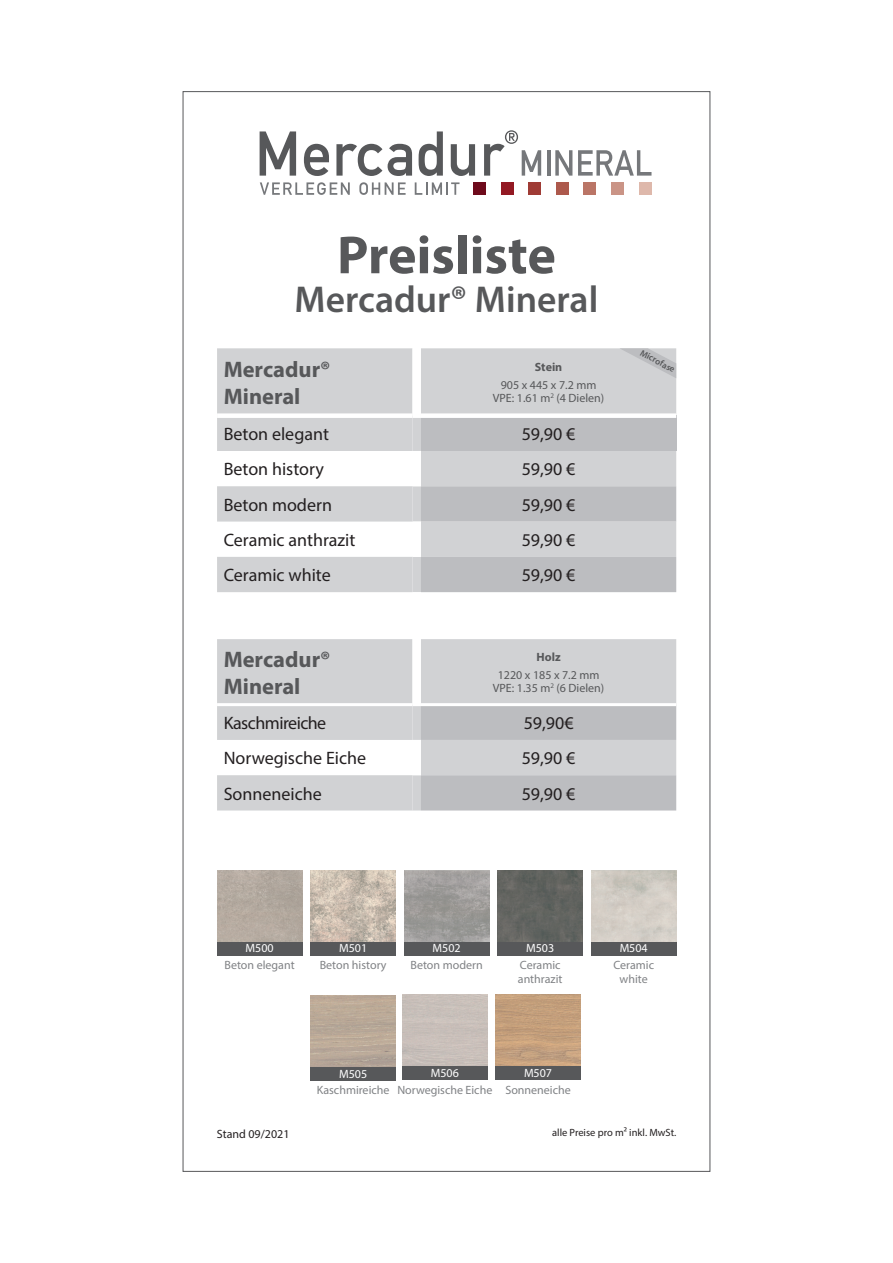
<style>
.page{position:relative;width:893px;height:1263px;background:#fff}
.page>*{position:absolute;margin:0;border:0;box-sizing:border-box;transform-origin:0 0}
.t1{font:700 54px "Myriad Pro";color:#57585a}
.t2{font:600 37.5px "Myriad Pro";color:#57585a}
.t3{font:700 22.5px/27px "Myriad Pro";color:#57585a}
.t4{font:18px "Myriad Pro";color:#231f20}
.t5{font:18px "Myriad Pro";letter-spacing:-.03em;color:#231f20}
.t6{font:12px/14.4px "Myriad Pro";color:#808285}
.t7{font:12px/13.5px "Myriad Pro";color:#57585a;text-align:center}
.t8{font:12px "Myriad Pro";color:#fff}
.t9{font:12px "Myriad Pro";color:#231f20}
.t10{font:700 12px "Myriad Pro";color:#57585a}
.t11{font:10.5px "Myriad Pro";color:#231f20}
.t12{font:600 9px "Myriad Pro";color:#57585a}
</style>
<div class="page">
<div style="left:421px;top:348px;width:255px;height:65px;background:#d1d2d4"></div>
<div style="left:217px;top:348px;width:196px;height:65px;background:#d1d2d4"></div>
<svg style="left:217px;top:418px;width:459px;height:392px;fill:#d1d2d4"></svg>
<div style="left:421px;top:416px;width:255px;height:35px;background:#bcbdc0"></div>
<svg style="left:421px;top:486px;width:255px;height:324px;background:#cecfd1"></svg>
<div style="left:421px;top:413px;width:255px;height:5px;background:#fff"></div>
<hr style="left:217px;top:703px;width:195px;height:3px;background:#fff">
<svg style="left:412px;top:592px;width:9px;height:114px"></svg>
<hr style="left:421px;top:703px;width:255px;height:3px;background:#fff">
<svg style="left:260px;top:131px;width:36px;height:45px"></svg>
<svg style="left:304px;top:144px;width:25px;height:32px"></svg>
<svg style="left:336px;top:144px;width:46px;height:32px"></svg>
<svg style="left:388px;top:144px;width:24px;height:32px"></svg>
<svg style="left:419px;top:131px;width:24px;height:45px"></svg>
<svg style="left:451px;top:144px;width:24px;height:32px"></svg>
<svg style="left:484px;top:130px;width:57px;height:46px"></svg>
<hr style="left:547px;top:150px;width:3px;height:26px;background:#76787b">
<svg style="left:555px;top:150px;width:17px;height:26px"></svg>
<svg style="left:578px;top:150px;width:73px;height:26px"></svg>
<svg style="left:260px;top:182px;width:90px;height:13px"></svg>
<svg style="left:359px;top:182px;width:47px;height:13px"></svg>
<svg style="left:415px;top:182px;width:44px;height:13px"></svg>
<div style="left:639px;top:182px;width:12px;height:13px;background:#deb8ab"></div>
<div style="left:611px;top:182px;width:13px;height:13px;background:#ca9486"></div>
<div style="left:584px;top:182px;width:12px;height:13px;background:#ba7566"></div>
<div style="left:556px;top:182px;width:12px;height:13px;background:#ad594c"></div>
<div style="left:528px;top:182px;width:13px;height:13px;background:#9f3b35"></div>
<div style="left:501px;top:182px;width:12px;height:13px;background:#931923"></div>
<div style="left:473px;top:182px;width:13px;height:13px;background:#6e0a1b"></div>
<img style="left:217px;top:870px;width:85px;height:72px">
<img style="left:311px;top:870px;width:85px;height:72px">
<img style="left:404px;top:870px;width:85px;height:72px">
<img style="left:498px;top:870px;width:85px;height:72px">
<div style="left:217px;top:942px;width:85px;height:13px;background:#57585a"></div>
<svg style="left:619px;top:348px;width:57px;height:30px;background:#c9cacc"></svg>
<div style="left:311px;top:942px;width:85px;height:13px;background:#57585a"></div>
<div style="left:404px;top:942px;width:85px;height:13px;background:#57585a"></div>
<div style="left:498px;top:942px;width:85px;height:13px;background:#57585a"></div>
<div style="left:591px;top:942px;width:85px;height:13px;background:#57585a"></div>
<div style="left:311px;top:1067px;width:85px;height:14px;background:#57585a"></div>
<div style="left:402px;top:1066px;width:85px;height:13px;background:#57585a"></div>
<div style="left:496px;top:1066px;width:85px;height:13px;background:#57585a"></div>
<h1 class="t1" style="left:337px;top:220px;width:220px">Preisliste</h1>
<h2 class="t2" style="left:295px;top:276px;width:305px">Mercadur® Mineral</h2>
<p class="t3" style="left:224px;top:355px;width:108px">Mercadur®<br>Mineral</p>
<p class="t10" style="left:535px;top:359px;width:29px">Stein</p>
<p class="t7" style="left:493px;top:378px;width:113px">905 x 445 x 7.2 mm<br>VPE: 1.61 m<sup>2</sup> (4 Dielen)</p>
<p class="t4" style="left:224px;top:423px;width:107px">Beton elegant</p>
<p class="t4" style="left:522px;top:423px;width:55px">59,90 €</p>
<p class="t4" style="left:224px;top:458px;width:102px">Beton history</p>
<p class="t4" style="left:522px;top:458px;width:55px">59,90 €</p>
<p class="t4" style="left:224px;top:493px;width:110px">Beton modern</p>
<p class="t4" style="left:522px;top:493px;width:55px">59,90 €</p>
<p class="t4" style="left:224px;top:529px;width:133px">Ceramic anthrazit</p>
<p class="t4" style="left:522px;top:529px;width:55px">59,90 €</p>
<p class="t4" style="left:224px;top:564px;width:109px">Ceramic white</p>
<p class="t4" style="left:522px;top:564px;width:55px">59,90 €</p>
<p class="t3" style="left:224px;top:645px;width:108px">Mercadur®<br>Mineral</p>
<p class="t10" style="left:537px;top:649px;width:26px">Holz</p>
<p class="t7" style="left:493px;top:668px;width:113px">1220 x 185 x 7.2 mm<br>VPE: 1.35 m<sup>2</sup> (6 Dielen)</p>
<p class="t5" style="left:224px;top:712px;width:104px">Kaschmireiche</p>
<p class="t4" style="left:524px;top:712px;width:51px">59,90€</p>
<p class="t4" style="left:224px;top:747px;width:144px">Norwegische Eiche</p>
<p class="t4" style="left:522px;top:747px;width:55px">59,90 €</p>
<p class="t4" style="left:224px;top:782px;width:100px">Sonneneiche</p>
<p class="t4" style="left:522px;top:782px;width:55px">59,90 €</p>
<p class="t12" style="left:644px;top:347px;width:39px;rotate:28deg">Microfase</p>
<p class="t8" style="left:246px;top:941px;width:30px">M500</p>
<p class="t8" style="left:339px;top:941px;width:30px">M501</p>
<p class="t8" style="left:433px;top:941px;width:30px">M502</p>
<p class="t8" style="left:526px;top:941px;width:30px">M503</p>
<p class="t8" style="left:620px;top:941px;width:30px">M504</p>
<p class="t6" style="left:224px;top:957px;width:72px">Beton elegant</p>
<p class="t6" style="left:320px;top:957px;width:68px">Beton history</p>
<p class="t6" style="left:410px;top:957px;width:74px">Beton modern</p>
<p class="t6" style="left:518px;top:957px;width:46px">Ceramic anthrazit</p>
<p class="t6" style="left:613px;top:957px;width:42px;text-align:center">Ceramic white</p>
<p class="t8" style="left:339px;top:1066px;width:30px">M505</p>
<p class="t8" style="left:431px;top:1065px;width:30px">M506</p>
<p class="t8" style="left:524px;top:1065px;width:30px">M507</p>
<p class="t9" style="left:217px;top:1126px;width:74px">Stand 09/2021</p>
<p class="t6" style="left:397px;top:1083px;width:96px">Norwegische Eiche</p>
<p class="t6" style="left:317px;top:1083px;width:74px">Kaschmireiche</p>
<p class="t6" style="left:505px;top:1083px;width:67px">Sonneneiche</p>
<p class="t11" style="left:552px;top:1126px;width:126px">alle Preise pro m² inkl. MwSt.</p>
</div>
